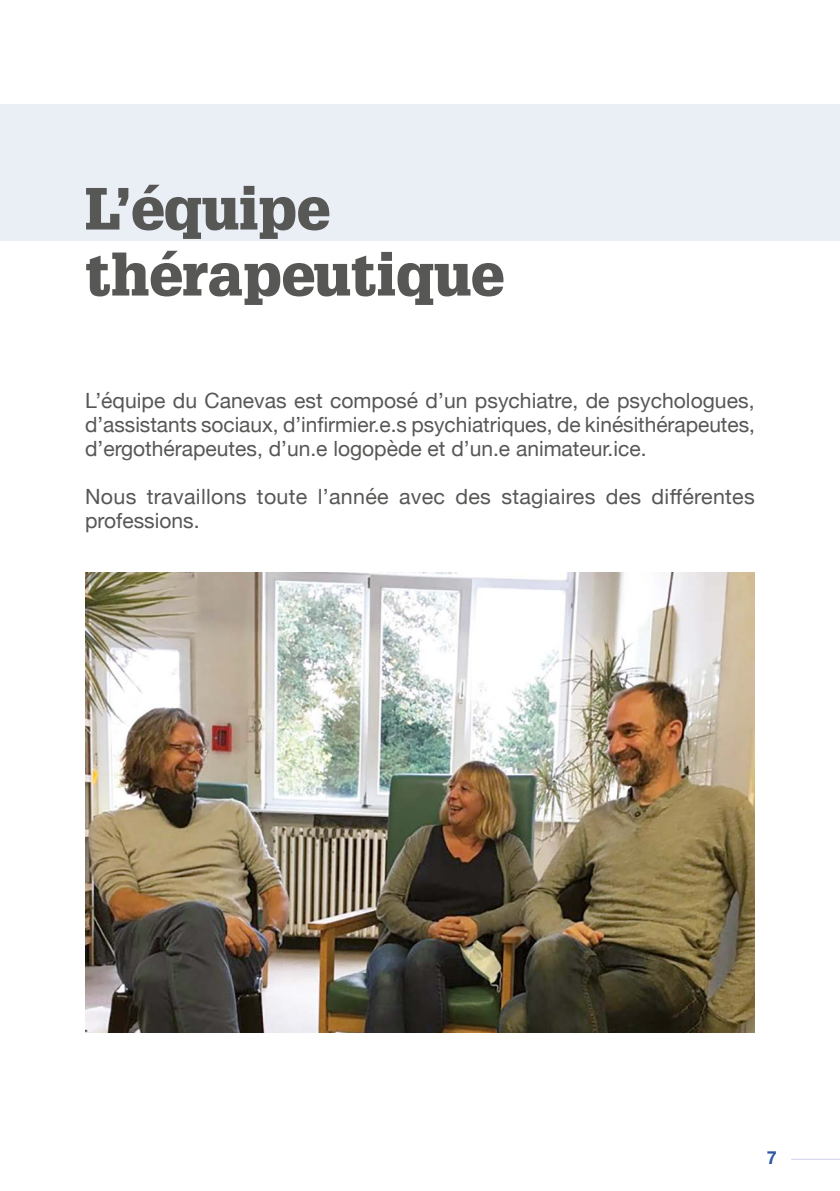
<style>
.page{position:relative;width:840px;height:1191px;background:#fff}
.page>*{position:absolute;margin:0;border:0;box-sizing:border-box;transform-origin:0 0}
.t1{font:900 58px/66px "Glypha LT";color:#575756}
.t2{font:21px/24px "Helvetica Neue";color:#575756;text-align:justify}
.t3{font:700 18px "Helvetica Neue";color:#2d58a3}
</style>
<div class="page">
<hr style="left:790px;top:1158px;width:49px;height:1px;background:#ced1ea">
<div style="left:0;top:105px;width:839px;height:136px;background:#eaeef5"></div>
<img style="left:85px;top:573px;width:669px;height:459px">
<h1 class="t1" style="left:85px;top:176px;width:419px">L’équipe thérapeutique</h1>
<p class="t2" style="left:85px;top:390px;width:671px">L’équipe du Canevas est composé d’un psychiatre, de psychologues, d’assistants sociaux, d’infirmier.e.s psychiatriques, de kinésithérapeutes, d’ergothérapeutes, d’un.e logopède et d’un.e animateur.ice.</p>
<p class="t2" style="left:85px;top:486px;width:670px">Nous travaillons toute l’année avec des stagiaires des différentes professions.</p>
<p class="t3" style="left:766px;top:1144px;width:12px">7</p>
</div>
